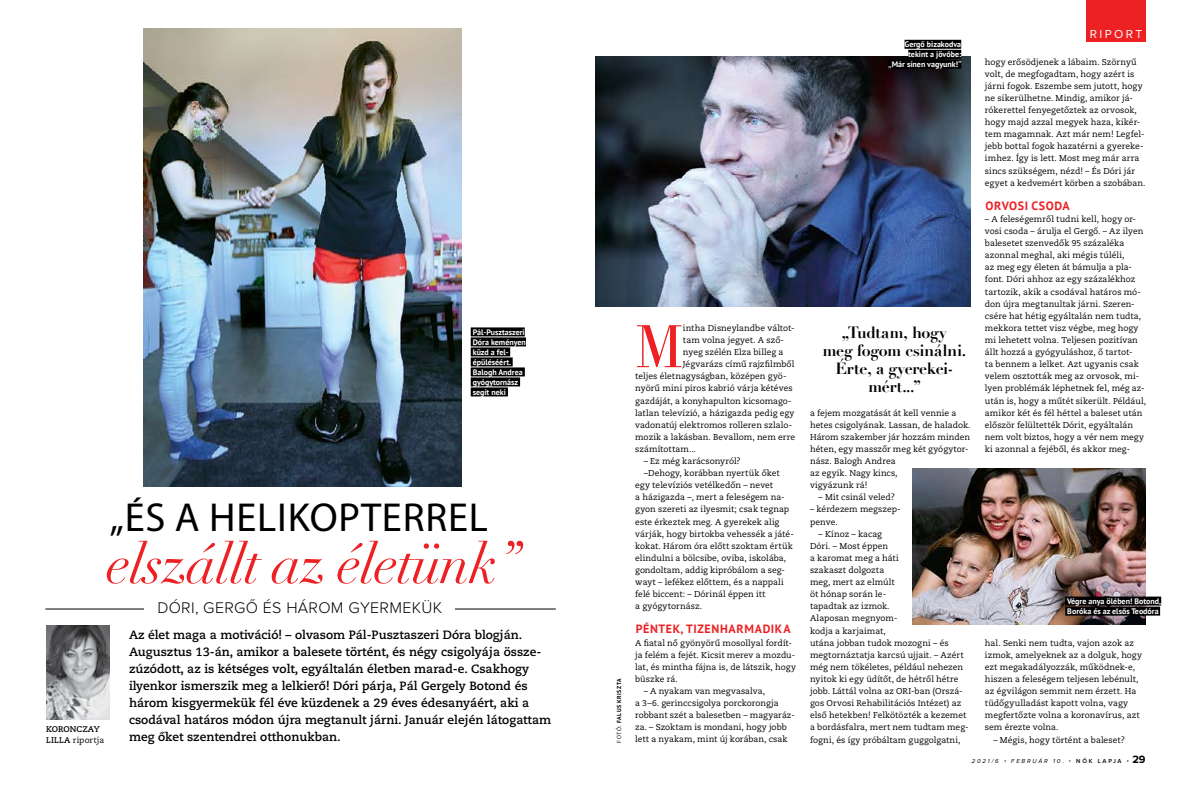
<style>
.page{position:relative;width:1191px;height:794px;background:#fff}
.page>*{position:absolute;margin:0;border:0;box-sizing:border-box;transform-origin:0 0}
.t1{font:300 62.9px "Bodoni Antiqua TOT";color:#ed2124}
.t2{font:italic 55.6px "Didot";letter-spacing:-.02em;color:#ed2124}
.t3{font:40.6px "Myriad Pro";letter-spacing:.02em;color:#000}
.t4{font:700 16px/18px "Didot";letter-spacing:-.02em;color:#000;text-align:center}
.t5{font:300 16px "Proxima Nova";letter-spacing:.02em;color:#000}
.t6{font:12px/17px "Caecilia Bol";color:#000}
.t7{font:700 12px "PT Sans";letter-spacing:.055em;color:#ed2124}
.t8{font:12px "Proxima Nova";letter-spacing:.205em;color:#fff}
.t9{font:8.5px/12.1px "Caecilia Reg";letter-spacing:.005em;color:#000}
.t10{font:8.3px "Caecilia Reg";letter-spacing:.015em;color:#000}
.t11{font:8.3px "Caecilia Bol";color:#000}
.t12{font:700 8px/10px "PT Sans";color:#fff}
.t13{font:italic 6px "Proxima Nova";letter-spacing:.3em;color:#000}
.t14{font:700 5.8px "PT Sans";letter-spacing:.105em;color:#000}
.s1{font-family:"Caecilia Reg";font-weight:400}
.s2{font-style:normal}
.s3{font-weight:600;font-style:normal}
.s4{font-weight:700;font-style:normal;font-size:11px}
.s5{font-weight:400}
.s6{font-family:"Caecilia Bol"}
</style>
<div class="page">
<img style="left:47px;top:626px;width:62px;height:93px">
<div style="left:1086px;top:0;width:60px;height:41px;background:#ed2124"></div>
<img style="left:143px;top:28px;width:318px;height:458px">
<hr style="left:45px;top:608px;width:511px;height:1px;background:#000">
<div style="left:144px;top:595px;width:311px;height:24px;background:#fff"></div>
<div style="left:471px;top:327px;width:54px;height:9px;background:#000"></div>
<div style="left:471px;top:337px;width:55px;height:9px;background:#000"></div>
<div style="left:471px;top:347px;width:39px;height:9px;background:#000"></div>
<div style="left:471px;top:357px;width:42px;height:9px;background:#000"></div>
<div style="left:471px;top:367px;width:54px;height:9px;background:#000"></div>
<div style="left:471px;top:377px;width:49px;height:9px;background:#000"></div>
<div style="left:471px;top:387px;width:37px;height:9px;background:#000"></div>
<img style="left:595px;top:57px;width:375px;height:250px">
<img style="left:912px;top:468px;width:233px;height:156px">
<div style="left:904px;top:40px;width:57px;height:9px;background:#000"></div>
<div style="left:908px;top:50px;width:53px;height:9px;background:#000"></div>
<div style="left:888px;top:60px;width:73px;height:9px;background:#000"></div>
<div style="left:1065px;top:596px;width:96px;height:9px;background:#000"></div>
<div style="left:1065px;top:606px;width:95px;height:9px;background:#000"></div>
<h3 class="t8" style="left:1089px;top:27px;width:54px">RIPORT</h3>
<p class="t12" style="left:888px;top:39px;width:75px;text-align:right">Gergő bizakodva tekint a jövőbe:<br><span class="s1">„</span>Már sínen vagyunk!<span class="s1">”</span></p>
<p class="t9" style="left:985px;top:56px;width:162px">hogy erősödjenek a lábaim. Szörnyű volt, de megfogadtam, hogy azért is járni fogok. Eszembe sem jutott, hogy ne sikerülhetne. Mindig, amikor já&shy;rókerettel fenyegetőztek az orvosok, hogy majd azzal megyek haza, kikér&shy;tem magamnak. Azt már nem! Legfel&shy;jebb bottal fogok hazatérni a gyereke&shy;imhez. Így is lett. Most meg már arra sincs szükségem, nézd! – És Dóri jár egyet a kedvemért körben a szobában.</p>
<h3 class="t7" style="left:985px;top:198px;width:86px">ORVOSI CSODA</h3>
<p class="t9" style="left:985px;top:213px;width:163px">– A feleségemről tudni kell, hogy or&shy;vosi csoda – árulja el Gergő. – Az ilyen balesetet szenvedők 95 százaléka azonnal meghal, aki mégis túléli,<br>az meg egy életen át bámulja a pla&shy;font. Dóri ahhoz az egy százalékhoz tartozik, akik a csodával határos mó&shy;don újra megtanultak járni. Szeren&shy;csére hat hétig egyáltalán nem tudta, mekkora tettet visz végbe, meg hogy mi lehetett volna. Teljesen pozitívan állt hozzá a gyógyuláshoz, ő tartot-<br>ta bennem a lelket. Azt ugyanis csak velem osztották meg az orvosok, mi&shy;lyen problémák léphetnek fel, még az&shy;után is, hogy a műtét sikerült. Például, amikor két és fél héttel a baleset után először felültették Dórit, egyáltalán nem volt biztos, hogy a vér nem megy ki azonnal a fejéből, és akkor meg-</p>
<h1 class="t1" style="left:635px;top:313px;width:50px">M</h1>
<p class="t9" style="left:683px;top:322px;width:113px">intha Disneylandbe váltot-</p>
<p class="t12" style="left:473px;top:327px;width:55px">Pál-Pusztaszeri<br>Dóra keményen küzd a fel&shy;épüléséért.<br>Balogh Andrea gyógytornász segít neki</p>
<h3 class="t4" style="left:822px;top:323px;width:145px">„Tudtam, hogy<br>meg fogom csinálni.<br>Érte, a gyerekei&shy;mért...”</h3>
<p class="t9" style="left:683px;top:334px;width:103px">tam volna jegyet. A sző-</p>
<p class="t9" style="left:683px;top:346px;width:102px">nyeg szélén Elza billeg a</p>
<p class="t9" style="left:683px;top:358px;width:113px">Jégvarázs című rajzfilmből</p>
<p class="t9" style="left:635px;top:370px;width:153px">teljes életnagyságban, középen gyö-</p>
<p class="t9" style="left:635px;top:382px;width:159px">nyörű mini piros kabrió várja kétéves</p>
<p class="t9" style="left:635px;top:395px;width:158px">gazdáját, a konyhapulton kicsomago-</p>
<p class="t9" style="left:635px;top:407px;width:161px">latlan televízió, a házigazda pedig egy</p>
<p class="t9" style="left:635px;top:419px;width:158px">vadonatúj elektromos rolleren szlalo-</p>
<p class="t9" style="left:635px;top:431px;width:161px">mozik a lakásban. Bevallom, nem erre</p>
<p class="t9" style="left:635px;top:443px;width:62px">számítottam...</p>
<p class="t9" style="left:643px;top:455px;width:99px">– Ez még karácsonyról?</p>
<p class="t9" style="left:643px;top:467px;width:138px">–Dehogy, korábban nyertük őket</p>
<p class="t9" style="left:635px;top:479px;width:140px">egy televíziós vetélkedőn – nevet</p>
<p class="t9" style="left:635px;top:491px;width:151px">a házigazda –, mert a feleségem na-</p>
<p class="t9" style="left:635px;top:503px;width:156px">gyon szereti az ilyesmit; csak tegnap</p>
<p class="t9" style="left:635px;top:516px;width:146px">este érkeztek meg. A gyerekek alig</p>
<p class="t9" style="left:635px;top:528px;width:160px">várják, hogy birtokba vehessék a játé-</p>
<p class="t9" style="left:635px;top:540px;width:159px">kokat. Három óra előtt szoktam értük</p>
<p class="t9" style="left:635px;top:552px;width:152px">elindulni a bölcsibe, oviba, iskolába,</p>
<p class="t9" style="left:635px;top:564px;width:151px">gondoltam, addig kipróbálom a seg-</p>
<p class="t9" style="left:635px;top:576px;width:150px">wayt – lefékez előttem, és a nappali</p>
<p class="t9" style="left:635px;top:588px;width:132px">felé biccent: – Dórinál éppen itt</p>
<p class="t9" style="left:635px;top:600px;width:68px">a gyógytornász.</p>
<h3 class="t7" style="left:635px;top:621px;width:156px">PÉNTEK, TIZENHARMADIKA</h3>
<p class="t9" style="left:635px;top:637px;width:162px">A fiatal nő gyönyörű mosollyal fordít&shy;ja felém a fejét. Kicsit merev a mozdu&shy;lat, és mintha fájna is, de látszik, hogy büszke rá.</p>
<p class="t9" style="left:635px;top:685px;width:161px;text-indent:8px">– A nyakam van megvasalva,<br>a 3–6. gerinccsigolya porckorongja robbant szét a balesetben – magyaráz&shy;za. – Szoktam is mondani, hogy jobb lett a nyakam, mint új korában, csak</p>
<p class="t9" style="left:810px;top:407px;width:162px">a fejem mozgatását át kell vennie a hetes csigolyának. Lassan, de haladok.<br>Három szakember jár hozzám minden héten, egy masszőr meg két gyógytor&shy;nász. Balogh Andrea<br>az egyik. Nagy kincs,<br>vigyázunk rá!</p>
<p class="t9" style="left:818px;top:491px;width:78px">– Mit csinál veled?</p>
<p class="t9" style="left:810px;top:503px;width:92px">– kérdezem megszep&shy;penve.</p>
<p class="t9" style="left:810px;top:528px;width:160px;text-indent:8px">– Kínoz – kacag<br>Dóri. – Most éppen<br>a karomat meg a háti<br>szakaszt dolgozta<br>meg, mert az elmúlt<br>öt hónap során le-<br>tapadtak az izmok.<br>Alaposan megnyom-<br>kodja a karjaimat,<br>utána jobban tudok mozogni – és megtornáztatja karcsú ujjait. – Azért még nem tökéletes, például nehezen nyitok ki egy üdítőt, de hétről hétre jobb. Láttál volna az ORI-ban (Orszá&shy;gos Orvosi Rehabilitációs Intézet) az első hetekben! Felkötözték a kezemet a bordásfalra, mert nem tudtam meg&shy;fogni, és így próbáltam guggolgatni,</p>
<h3 class="t3" style="left:110px;top:492px;width:380px">„ÉS A HELIKOPTERREL</h3>
<h2 class="t2" style="left:107px;top:529px;width:416px">elszállt az életünk”</h2>
<h3 class="t5" style="left:157px;top:599px;width:286px">DÓRI, GERGŐ ÉS HÁROM GYERMEKÜK</h3>
<p class="t12" style="left:1067px;top:596px;width:95px">Végre anya ölében! Botond,<br>Boróka és az elsős Teodóra</p>
<p class="t6" style="left:129px;top:626px;width:423px">Az élet maga a motiváció! – olvasom Pál-Pusztaszeri Dóra blogján.<br>Augusztus 13-án, amikor a balesete történt, és négy csigolyája össze&shy;zúzódott, az is kétséges volt, egyáltalán életben marad-e. Csakhogy ilyenkor ismerszik meg a lelkierő! Dóri párja, Pál Gergely Botond és három kisgyermekük fél éve küzdenek a 29 éves édesanyáért, aki a csodával határos módon újra megtanult járni. Január elején látogattam meg őket szentendrei otthonukban.</p>
<p class="t9" style="left:985px;top:637px;width:159px">hal. Senki nem tudta, vajon azok az izmok, amelyeknek az a dolguk, hogy ezt megakadályozzák, működnek-e, hiszen a feleségem teljesen lebénult, az égvilágon semmit nem érzett. Ha tüdőgyulladást kapott volna, vagy megfertőzte volna a koronavírus, azt sem érezte volna.</p>
<p class="t9" style="left:993px;top:733px;width:133px">– Mégis, hogy történt a baleset?</p>
<p class="t13" style="left:971px;top:757px;width:175px">2021/6 • FEBRUÁR 10<span class="s2">. •</span> <span class="s3">NŐK LAPJA •</span> <span class="s4">29</span></p>
<p class="t14" style="left:615px;top:742px;width:66px;rotate:-90deg"><span class="s5">FOTÓ:</span> FALUS KRISZTA</p>
<p class="t11" style="left:46px;top:724px;width:55px">KORONCZAY</p>
<p class="t10" style="left:46px;top:735px;width:60px"><span class="s6">LILLA</span> riportja</p>
</div>
